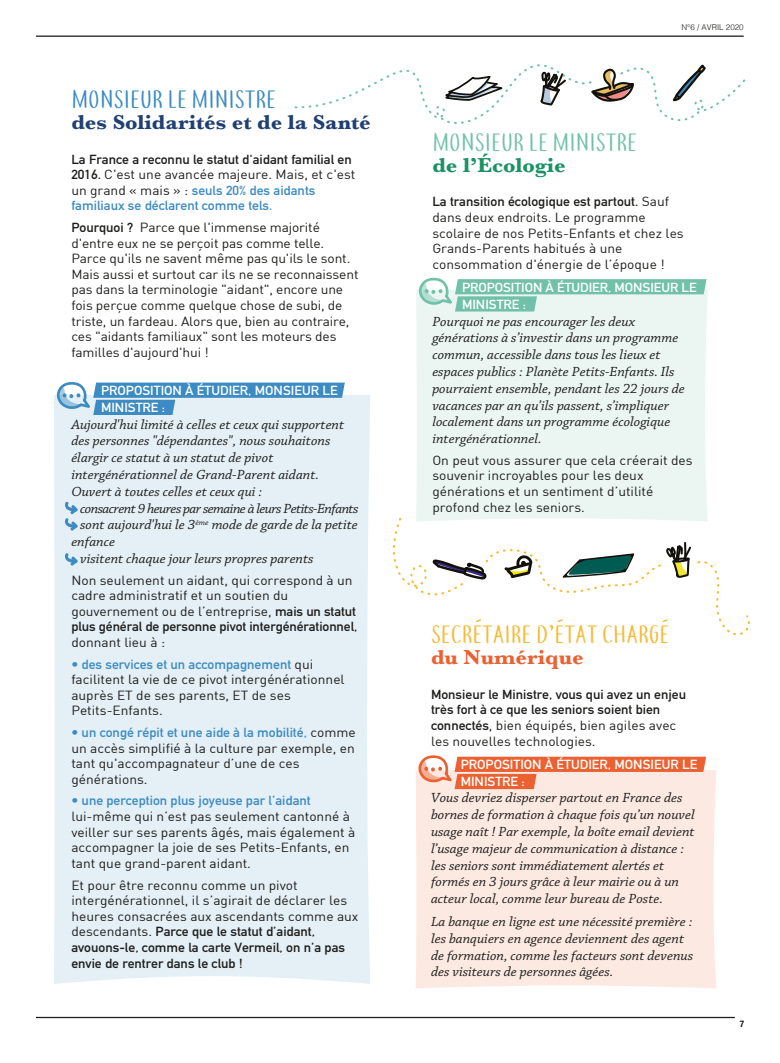
<style>
.page{position:relative;width:780px;height:1063px;background:#fff}
.page>*{position:absolute;margin:0;border:0;box-sizing:border-box;transform-origin:0 0}
.t1{font:25px "coffee+teademo";color:#f6ba34;scale:1.06 1}
.t2{font:25px "coffee+teademo";color:#3c8bc2;scale:1.06 1}
.t3{font:25px "coffee+teademo";color:#71c1a9;scale:1.06 1}
.t4{font:700 21px "Baskerville";color:#204072;scale:1.06 1}
.t5{font:700 21px "Baskerville";color:#1b9264;scale:1.06 1}
.t6{font:700 21px "Baskerville";color:#eb6131;scale:1.06 1}
.t7{font:italic 14px/16.8px "Chaparral Pro";color:#1d1d1b;scale:1.06 1}
.t8{font:italic 14px "Chaparral Pro";letter-spacing:-.04em;color:#1d1d1b;scale:1.06 1}
.t9{font:13px/15.6px "DIN";color:#1d1d1b;scale:1.06 1}
.t10{font:700 13px/15.6px "DIN Alternate";color:#1d1d1b;scale:1.06 1}
.t11{font:700 13px/15.6px "DIN Alternate";color:#3c8bc2;scale:1.06 1}
.t12{font:700 13px/17px "DIN Alternate";color:#fff;scale:1.06 1}
.t13{font:700 condensed 9.2px "Helvetica Neue";color:#1d1d1b}
.t14{font:300 8px "Helvetica";color:#1d1d1b}
.s1{font-family:"DIN Alternate";font-weight:700}
.s2{font-family:"DIN";font-weight:400;color:#1d1d1b}
.s3{font-family:"DIN";font-weight:400}
</style>
<div class="page">
<div style="left:416px;top:770px;width:300px;height:218px;background:#fce9e2"></div>
<svg style="left:418px;top:755px;width:288px;height:34px;background:#f3a184"></svg>
<div style="left:54px;top:395px;width:316px;height:589px;background:#e4eff6"></div>
<svg style="left:56px;top:382px;width:289px;height:33px;background:#87b8d9"></svg>
<hr style="left:36px;top:36px;width:707px;height:1px;background:#1d1d1b">
<hr style="left:36px;top:1017px;width:698px;height:1px;background:#1d1d1b">
<div style="left:416px;top:290px;width:291px;height:226px;background:#ebf6f3"></div>
<svg style="left:418px;top:278px;width:288px;height:34px;background:#aad9cb"></svg>
<svg style="left:64px;top:501px;width:14px;height:31px"></svg>
<svg style="left:64px;top:552px;width:14px;height:15px"></svg>
<svg style="left:294px;top:64px;width:452px;height:60px"></svg>
<svg style="left:393px;top:516px;width:357px;height:120px"></svg>
<h1 class="t2" style="left:71px;top:87px;width:194px">MONSIEUR LE MINISTRE</h1>
<h2 class="t4" style="left:71px;top:107px;width:284px">des Solidarités et de la Santé</h2>
<p class="t10" style="left:71px;top:150px;width:266px">La France a reconnu le statut d'aidant familial en</p>
<p class="t9" style="left:71px;top:167px;width:269px"><span class="s1">2016.</span> C'est une avancée majeure. Mais, et c'est</p>
<p class="t11" style="left:71px;top:182px;width:232px"><span class="s2">un grand « mais » :</span> seuls 20% des aidants familiaux se déclarent comme tels.</p>
<p class="t9" style="left:71px;top:219px;width:272px"><span class="s1">Pourquoi ?</span> Parce que l'immense majorité d'entre eux ne se perçoit pas comme telle.<br>Parce qu'ils ne savent même pas qu'ils le sont.<br>Mais aussi et surtout car ils ne se reconnaissent pas dans la terminologie "aidant", encore une fois perçue comme quelque chose de subi, de triste, un fardeau. Alors que, bien au contraire, ces "aidants familiaux" sont les moteurs des familles d'aujourd'hui !</p>
<p class="t12" style="left:101px;top:381px;width:225px">PROPOSITION À ÉTUDIER, MONSIEUR LE<br>MINISTRE :</p>
<p class="t7" style="left:71px;top:416px;width:259px">Aujourd'hui limité à celles et ceux qui supportent des personnes "dépendantes", nous souhaitons élargir ce statut à un statut de pivot intergénérationnel de Grand-Parent aidant.<br>Ouvert à toutes celles et ceux qui :</p>
<p class="t8" style="left:80px;top:501px;width:264px">consacrent 9 heures par semaine à leurs Petits-Enfants</p>
<p class="t7" style="left:80px;top:517px;width:263px">sont aujourd'hui le 3<sup>ème</sup> mode de garde de la petite</p>
<p class="t7" style="left:71px;top:534px;width:43px">enfance</p>
<p class="t7" style="left:80px;top:551px;width:222px">visitent chaque jour leurs propres parents</p>
<p class="t9" style="left:71px;top:572px;width:270px">Non seulement un aidant, qui correspond à un cadre administratif et un soutien du gouvernement ou de l’entreprise, <span class="s1">mais un statut</span></p>
<p class="t10" style="left:71px;top:618px;width:271px">plus général de personne pivot intergénérationnel,</p>
<p class="t9" style="left:71px;top:634px;width:90px">donnant lieu à :</p>
<p class="t11" style="left:71px;top:655px;width:230px">• des services et un accompagnement <span class="s2">qui</span></p>
<p class="t9" style="left:71px;top:672px;width:259px">facilitent la vie de ce pivot intergénérationnel auprès ET de ses parents, ET de ses<br>Petits-Enfants.</p>
<p class="t11" style="left:71px;top:724px;width:270px">• un congé répit et une aide à la mobilité, <span class="s2">comme</span></p>
<p class="t9" style="left:71px;top:740px;width:269px">un accès simplifié à la culture par exemple, en tant qu'accompagnateur d’une de ces générations.</p>
<p class="t11" style="left:71px;top:792px;width:227px">• une perception plus joyeuse par l’aidant</p>
<p class="t9" style="left:71px;top:808px;width:269px">lui-même qui n’est pas seulement cantonné à veiller sur ses parents âgés, mais également à accompagner la joie de ses Petits-Enfants, en tant que grand-parent aidant.</p>
<p class="t9" style="left:71px;top:877px;width:272px">Et pour être reconnu comme un pivot intergénérationnel, il s’agirait de déclarer les heures consacrées aux ascendants comme aux</p>
<p class="t10" style="left:71px;top:923px;width:260px"><span class="s3">descendants.</span> Parce que le statut d’aidant, avouons-le, comme la carte Vermeil, on n’a pas envie de rentrer dans le club !</p>
<h1 class="t3" style="left:432px;top:130px;width:194px">MONSIEUR LE MINISTRE</h1>
<h2 class="t5" style="left:432px;top:150px;width:127px">de l’Écologie</h2>
<p class="t14" style="left:681px;top:21px;width:64px">N°6 / AVRIL 2020</p>
<p class="t10" style="left:432px;top:193px;width:225px">La transition écologique est partout. <span class="s3">Sauf</span></p>
<p class="t9" style="left:432px;top:209px;width:239px">dans deux endroits. Le programme scolaire de nos Petits-Enfants et chez les Grands-Parents habitués à une consommation d'énergie de l’époque !</p>
<p class="t12" style="left:462px;top:278px;width:223px">PROPOSITION À ÉTUDIER, MONSIEUR LE<br>MINISTRE :</p>
<p class="t7" style="left:432px;top:313px;width:240px">Pourquoi ne pas encourager les deux générations à s’investir dans un programme commun, accessible dans tous les lieux et espaces publics : Planète Petits-Enfants. Ils pourraient ensemble, pendant les 22 jours de vacances par an qu’ils passent, s’impliquer localement dans un programme écologique intergénérationnel.</p>
<p class="t9" style="left:432px;top:452px;width:247px">On peut vous assurer que cela créerait des souvenir incroyables pour les deux générations et un sentiment d’utilité profond chez les seniors.</p>
<h1 class="t1" style="left:431px;top:622px;width:226px">SECRETAIRE D’ETAT CHARGE</h1>
<h2 class="t6" style="left:431px;top:643px;width:145px">du Numérique</h2>
<p class="t10" style="left:431px;top:686px;width:242px">Monsieur le Ministre, vous qui avez un enjeu très fort à ce que les seniors soient bien</p>
<p class="t9" style="left:431px;top:717px;width:233px"><span class="s1">connectés</span>, bien équipés, bien agiles avec les nouvelles technologies.</p>
<p class="t12" style="left:460px;top:755px;width:225px">PROPOSITION À ÉTUDIER, MONSIEUR LE<br>MINISTRE :</p>
<p class="t7" style="left:431px;top:790px;width:250px">Vous devriez disperser partout en France des bornes de formation à chaque fois qu’un nouvel usage naît ! Par exemple, la boîte email devient l’usage majeur de communication à distance : les seniors sont immédiatement alertés et formés en 3 jours grâce à leur mairie ou à un acteur local, comme leur bureau de Poste.</p>
<p class="t7" style="left:431px;top:914px;width:249px">La banque en ligne est une nécessité première : les banquiers en agence deviennent des agent de formation, comme les facteurs sont devenus des visiteurs de personnes âgées.</p>
<p class="t13" style="left:739px;top:1016px;width:6px">7</p>
</div>
